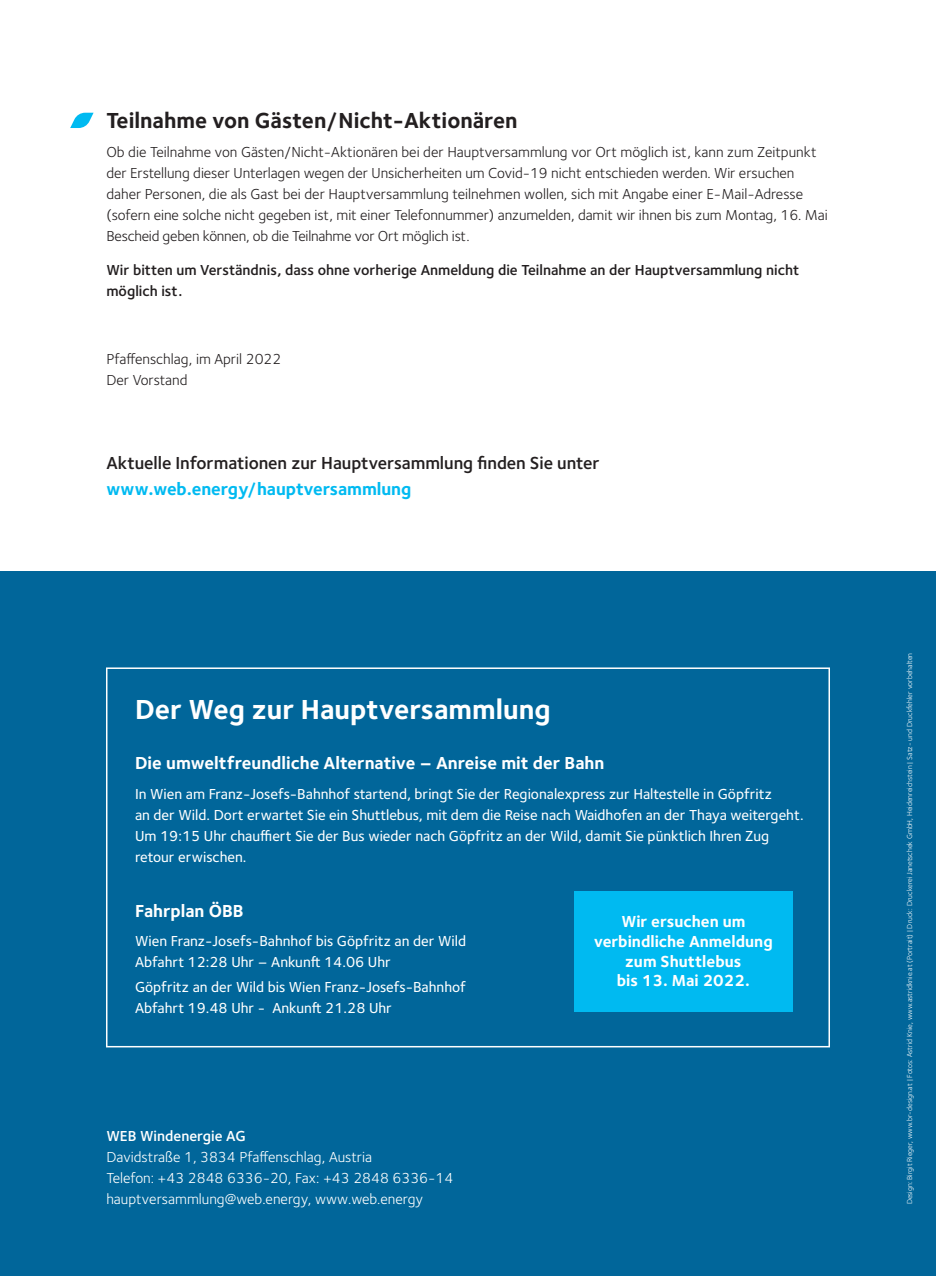
<style>
.page{position:relative;width:936px;height:1276px;background:#fff}
.page>*{position:absolute;margin:0;border:0;box-sizing:border-box;transform-origin:0 0}
.t1{font:700 28.5px "Foundry Sterling";color:#fff}
.t2{font:700 22.5px "Foundry Sterling";color:#231f20}
.t3{font:700 18px "Foundry Sterling";color:#fff}
.t4{font:600 18px "Foundry Sterling";letter-spacing:-.005em;color:#231f20}
.t5{font:700 18px "Foundry Sterling";letter-spacing:-.005em;color:#00baf1}
.t6{font:700 16.5px/19.8px "Foundry Sterling";color:#fff;text-align:center}
.t7{font:15px/21px "Foundry Sterling";letter-spacing:-.005em;color:#231f20}
.t8{font:500 15px/21px "Foundry Sterling";color:#fff}
.t9{font:15px/21px "Foundry Sterling";color:#fff}
.t10{font:600 15px/21px "Foundry Sterling";color:#231f20}
.t11{font:600 15px "Foundry Sterling";color:#fff}
.t12{font:7.5px "Foundry Sterling";color:#fff}
</style>
<div class="page">
<div style="left:0;top:572px;width:935px;height:704px;background:#01669a"></div>
<svg style="left:70px;top:113px;width:24px;height:15px"></svg>
<div style="left:106px;top:667px;width:724px;height:380px;border:2px solid #fff"></div>
<div style="left:574px;top:891px;width:218px;height:121px;background:#00baf1"></div>
<h2 class="t2" style="left:106px;top:107px;width:412px">Teilnahme von Gästen/Nicht-Aktionären</h2>
<p class="t7" style="left:106px;top:142px;width:723px">Ob die Teilnahme von Gästen/Nicht-Aktionären bei der Hauptversammlung vor Ort möglich ist, kann zum Zeitpunkt der Erstellung dieser Unterlagen wegen der Unsicherheiten um Covid-19 nicht entschieden werden. Wir ersuchen daher Personen, die als Gast bei der Hauptversammlung teilnehmen wollen, sich mit Angabe einer E-Mail-Adresse (sofern eine solche nicht gegeben ist, mit einer Telefonnummer) anzumelden, damit wir ihnen bis zum Montag, 16. Mai Bescheid geben können, ob die Teilnahme vor Ort möglich ist.</p>
<p class="t10" style="left:106px;top:260px;width:694px">Wir bitten um Verständnis, dass ohne vorherige Anmeldung die Teilnahme an der Hauptversammlung nicht möglich ist.</p>
<p class="t7" style="left:106px;top:348px;width:176px">Pfaffenschlag, im April 2022<br>Der Vorstand</p>
<p class="t4" style="left:106px;top:453px;width:495px">Aktuelle Informationen zur Hauptversammlung finden Sie unter</p>
<p class="t5" style="left:106px;top:478px;width:306px">www.web.energy/hauptversammlung</p>
<h1 class="t1" style="left:135px;top:692px;width:417px">Der Weg zur Hauptversammlung</h1>
<p class="t3" style="left:135px;top:752px;width:471px">Die umweltfreundliche Alternative – Anreise mit der Bahn</p>
<p class="t8" style="left:135px;top:783px;width:670px">In Wien am Franz-Josefs-Bahnhof startend, bringt Sie der Regionalexpress zur Haltestelle in Göpfritz<br>an der Wild. Dort erwartet Sie ein Shuttlebus, mit dem die Reise nach Waidhofen an der Thaya weitergeht.<br>Um 19:15 Uhr chauffiert Sie der Bus wieder nach Göpfritz an der Wild, damit Sie pünktlich Ihren Zug retour erwischen.</p>
<p class="t3" style="left:135px;top:899px;width:110px">Fahrplan ÖBB</p>
<p class="t8" style="left:135px;top:930px;width:332px">Wien Franz-Josefs-Bahnhof bis Göpfritz an der Wild<br>Abfahrt 12:28 Uhr – Ankunft 14.06 Uhr</p>
<p class="t8" style="left:135px;top:977px;width:332px">Göpfritz an der Wild bis Wien Franz-Josefs-Bahnhof<br>Abfahrt 19.48 Uhr - Ankunft 21.28 Uhr</p>
<p class="t6" style="left:594px;top:912px;width:180px">Wir ersuchen um verbindliche Anmeldung zum Shuttlebus<br>bis 13. Mai 2022.</p>
<p class="t11" style="left:106px;top:1127px;width:141px">WEB Windenergie AG</p>
<p class="t9" style="left:106px;top:1147px;width:348px">Davidstraße 1, 3834 Pfaffenschlag, Austria<br>Telefon: +43 2848 6336-20, Fax: +43 2848 6336-14 hauptversammlung@web.energy, www.web.energy</p>
<p class="t12" style="left:905px;top:1204px;width:553px;rotate:-90deg">Design: Birgit Rieger, www.br-design.at | Fotos: Astrid Knie, www.astridknie.at (Portrait) | Druck: Druckerei Janetschek GmbH, Heidenreichstein | Satz- und Druckfehler vorbehalten</p>
</div>
